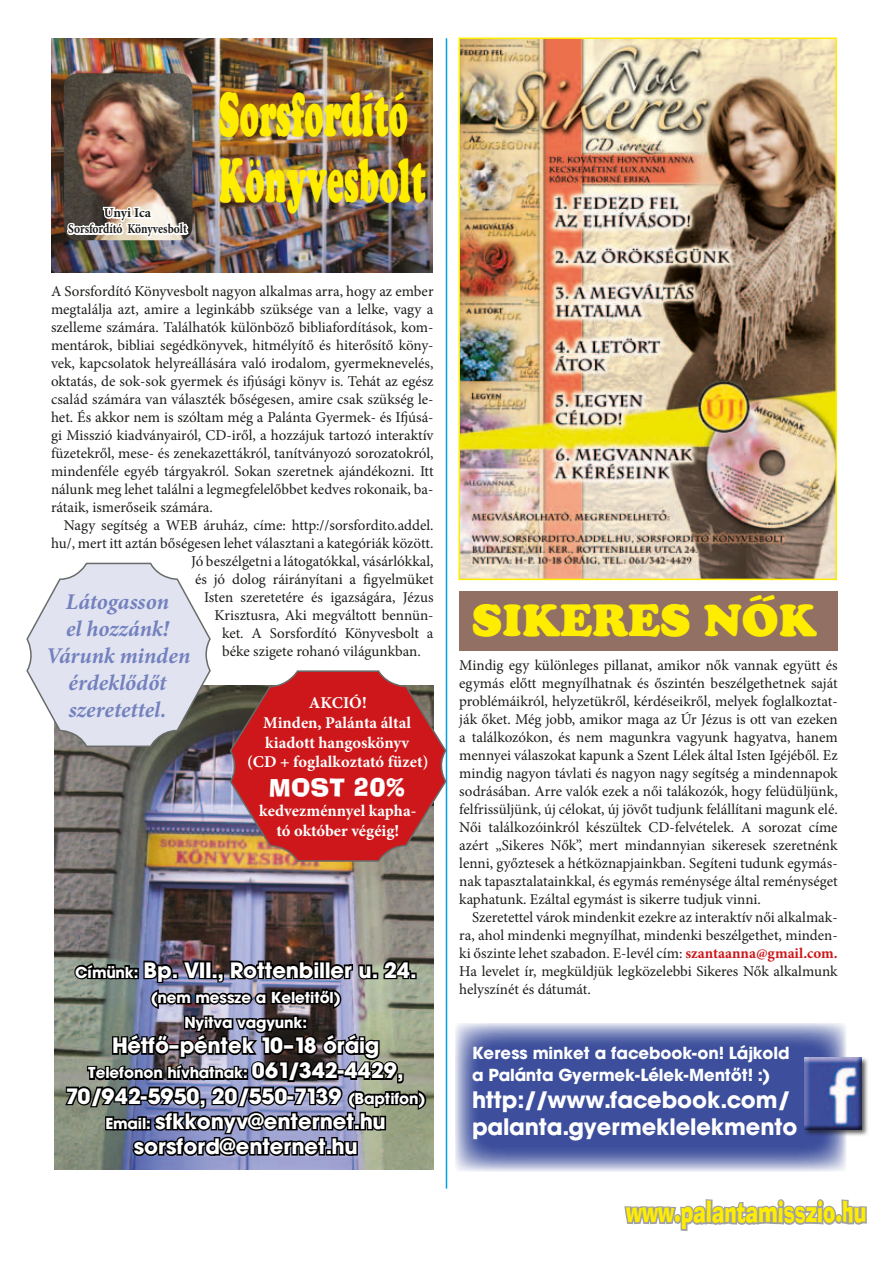
<style>
.page{position:relative;width:893px;height:1263px;background:#fff}
.page>*{position:absolute;margin:0;border:0;box-sizing:border-box;transform-origin:0 0}
.t1{font:60px/66px "Cooper Blk Hd PFL";color:#ffed00;scale:.5 1}
.t2{font:43.5px "Cooper Blk Hd PFL";color:#ffed00}
.t3{font:29.25px "Ad Lib PFL";color:#ffed00;scale:.67 1}
.t4{font:24px "Ad Lib PFL";color:#fff}
.t5{font:italic 700 22.5px/27px "Minion Pro";letter-spacing:-.005em;color:#7382be;text-align:center}
.t6{font:700 22.5px/27px "Avant Garde PFL";color:#fff}
.t7{font:700 21px/25.2px "Avant Garde PFL";color:#fff;text-align:center}
.t8{font:700 16.5px/19.8px "Minion Pro";color:#fff;text-align:center}
.t9{font:700 16.5px/21.6px "Avant Garde PFL";color:#fff}
.t10{font:15px/18px "Minion Pro";color:#1d1d1b;text-align:justify}
.t11{font:700 15px/25.2px "Avant Garde PFL";color:#fff;text-align:center}
.t12{font:700 13.5px/16.2px "Minion Pro";letter-spacing:-.005em;color:#1d1d1b;text-align:center}
.s1{font-size:15px}
.s2{font-size:21px}
.s3{font-weight:700;color:#cd171a}
</style>
<div class="page">
<img style="left:51px;top:38px;width:382px;height:234px">
<img style="left:64px;top:73px;width:128px;height:167px">
<svg style="left:65px;top:205px;width:126px;height:36px"></svg>
<img style="left:54px;top:686px;width:380px;height:483px">
<img style="left:63px;top:956px;width:365px;height:214px">
<img style="left:461px;top:41px;width:373px;height:536px">
<div style="left:458px;top:38px;width:379px;height:542px;border:2px solid #ffed00"></div>
<div style="left:459px;top:591px;width:379px;height:60px;background:#927063"></div>
<svg style="left:26px;top:562px;width:186px;height:186px"></svg>
<hr style="left:446px;top:38px;width:1px;height:1150px;background:#009fe3">
<svg style="left:455px;top:1023px;width:391px;height:148px;background:#5968aa"></svg>
<div style="left:803px;top:1056px;width:65px;height:80px;background:#1d1d1b;opacity:.75"></div>
<img style="left:805px;top:1058px;width:56px;height:71px">
<svg style="left:624px;top:1199px;width:243px;height:32px"></svg>
<svg style="left:229px;top:670px;width:218px;height:192px;background:#c43939"></svg>
<p class="t12" style="left:68px;top:205px;width:120px">Unyi Ica<br>Sorsfordító Könyvesbolt</p>
<h1 class="t1" style="left:219px;top:81px;width:415px">Sorsfordító<br>Könyvesbolt</h1>
<p class="t10" style="left:51px;top:282px;width:384px">A Sorsfordító Könyvesbolt nagyon alkalmas arra, hogy az ember megtalálja azt, amire a leginkább szüksége van a lelke, vagy a szelleme számára. Találhatók különböző bibliafordítások, kom&shy;mentárok, bibliai segédkönyvek, hitmélyítő és hiterősítő köny&shy;vek, kapcsolatok helyreállására való irodalom, gyermeknevelés, oktatás, de sok-sok gyermek és ifjúsági könyv is. Tehát az egész család számára van választék bőségesen, amire csak szükség le&shy;het. És akkor nem is szóltam még a Palánta Gyermek- és Ifjúsá&shy;gi Misszió kiadványairól, CD-iről, a hozzájuk tartozó interaktív füzetekről, mese- és zenekazettákról, tanítványozó sorozatokról, mindenféle egyéb tárgyakról. Sokan szeretnek ajándékozni. Itt nálunk meg lehet találni a legmegfelelőbbet kedves rokonaik, ba&shy;rátaik, ismerőseik számára.</p>
<p class="t10" style="left:64px;top:516px;width:371px">Nagy segítség a WEB áruház, címe: http://sorsfordito.addel.</p>
<p class="t10" style="left:51px;top:534px;width:384px">hu/, mert itt aztán bőségesen lehet választani a kategóriák között.</p>
<p class="t10" style="left:191px;top:552px;width:244px">Jó beszélgetni a látogatókkal, vásárlókkal,</p>
<p class="t10" style="left:195px;top:570px;width:240px">és jó dolog ráirányítani a figyelmüket</p>
<p class="t10" style="left:204px;top:588px;width:231px">Isten szeretetére és igazságára, Jézus</p>
<p class="t10" style="left:215px;top:606px;width:221px">Krisztusra, Aki megváltott bennün-</p>
<p class="t10" style="left:222px;top:624px;width:213px">ket. A Sorsfordító Könyvesbolt a</p>
<p class="t10" style="left:222px;top:642px;width:200px">béke szigete rohanó világunkban.</p>
<h3 class="t5" style="left:46px;top:588px;width:146px">Látogasson<br>el hozzánk!<br>Várunk minden érdeklődőt szeretettel.</h3>
<p class="t8" style="left:247px;top:692px;width:183px">akció!<br>Minden, Palánta által kiadott hangoskönyv<br>(CD + foglalkoztató füzet)</p>
<h3 class="t4" style="left:269px;top:772px;width:138px">MOST 20%</h3>
<p class="t8" style="left:259px;top:800px;width:159px">kedvezménnyel kapha&shy;tó október végéig!</p>
<h3 class="t7" style="left:75px;top:957px;width:342px"><span class="s1">Címünk:</span> Bp. VII., Rottenbiller u. 24.</h3>
<p class="t11" style="left:151px;top:984px;width:191px">(nem messze a Keletitől)<br>Nyitva vagyunk:</p>
<h3 class="t7" style="left:112px;top:1032px;width:269px">Hétfő–péntek 10–18 óráig</h3>
<p class="t11" style="left:88px;top:1060px;width:316px">Telefonon hívhatnak: <span class="s2">061/342-4429,</span></p>
<h3 class="t7" style="left:66px;top:1083px;width:361px">70/942-5950, 20/550-7139 <span class="s1">(Baptifon)<br>Email:</span> sfkkonyv@enternet.hu sorsford@enternet.hu</h3>
<h2 class="t2" style="left:472px;top:594px;width:345px">Sikeres nők</h2>
<p class="t10" style="left:459px;top:656px;width:380px">Mindig egy különleges pillanat, amikor nők vannak együtt és egymás előtt megnyílhatnak és őszintén beszélgethetnek saját problémáikról, helyzetükről, kérdéseikről, melyek foglalkoztat&shy;ják őket. Még jobb, amikor maga az Úr Jézus is ott van ezeken a találkozókon, és nem magunkra vagyunk hagyatva, hanem mennyei válaszokat kapunk a Szent Lélek által Isten Igéjéből. Ez mindig nagyon távlati és nagyon nagy segítség a mindennapok sodrásában. Arre valók ezek a női talákozók, hogy felüdüljünk, felfrissüljünk, új célokat, új jövőt tudjunk felállítani magunk elé.<br>Női találkozóinkról készültek CD-felvételek. A sorozat címe azért „Sikeres Nők”, mert mindannyian sikeresek szeretnénk lenni, győztesek a hétköznapjainkban. Segíteni tudunk egymás&shy;nak tapasztalatainkkal, és egymás reménysége által reménységet kaphatunk. Ezáltal egymást is sikerre tudjuk vinni.</p>
<p class="t10" style="left:459px;top:908px;width:380px;text-indent:13px">Szeretettel várok mindenkit ezekre az interaktív női alkalmak&shy;ra, ahol mindenki megnyílhat, mindenki beszélgethet, minden&shy;ki őszinte lehet szabadon. E-levél cím: <span class="s3">szantaanna@gmail.com.<br></span>Ha levelet ír, megküldjük legközelebbi Sikeres Nők alkalmunk helyszínét és dátumát.</p>
<p class="t9" style="left:472px;top:1042px;width:319px">Keress minket a facebook-on! Lájkold a Palánta Gyermek-Lélek-Mentőt! :)</p>
<h3 class="t6" style="left:472px;top:1086px;width:327px">http://www.facebook.com/ palanta.gyermeklelekmento</h3>
<h3 class="t3" style="left:626px;top:1193px;width:360px">www.palantamisszio.hu</h3>
</div>
